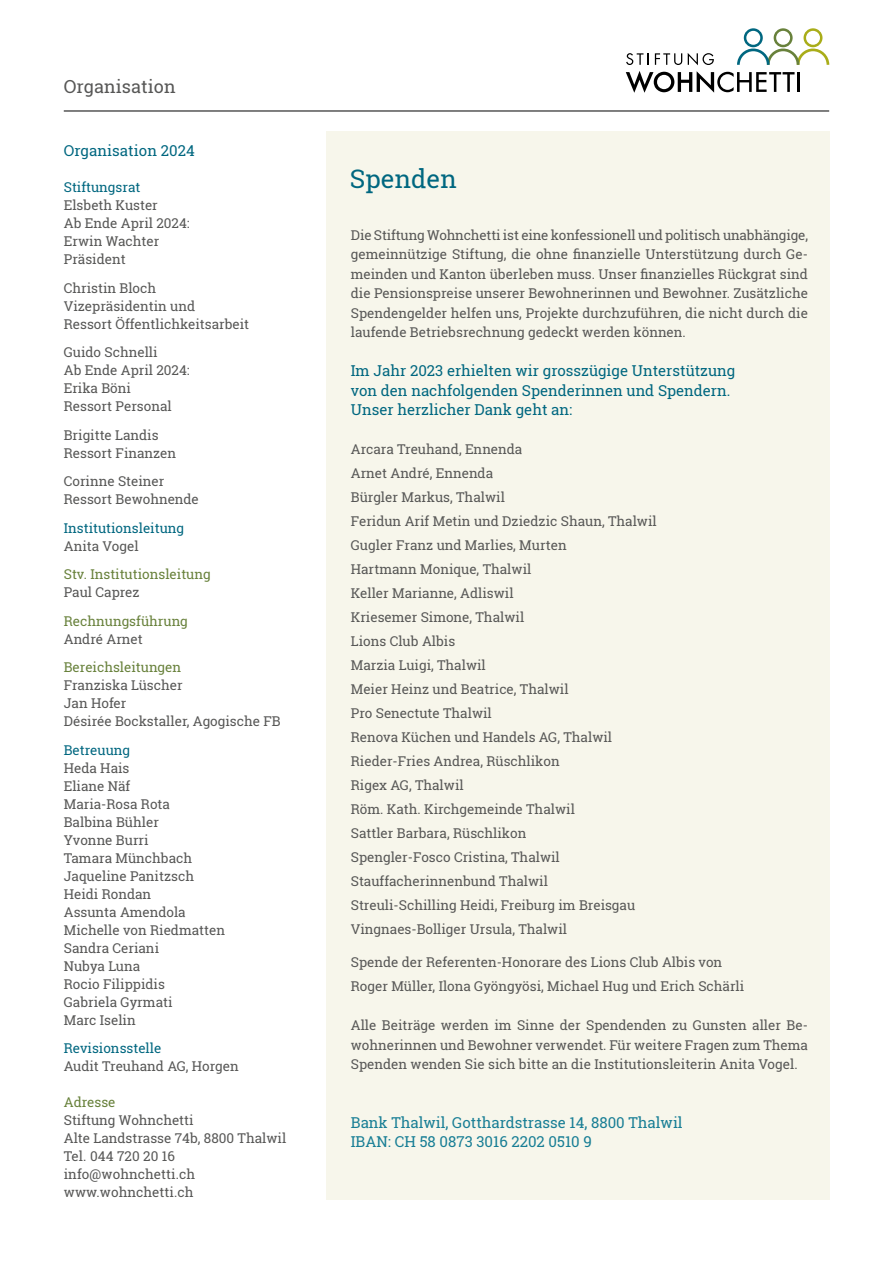
<style>
.page{position:relative;width:893px;height:1263px;background:#fff}
.page>*{position:absolute;margin:0;border:0;box-sizing:border-box;transform-origin:0 0}
.t1{font:25.5px "Roboto Slab";letter-spacing:.005em;color:#006780}
.t2{font:18px "Roboto Slab";letter-spacing:.005em;color:#575756}
.t3{font:15px/19.5px "Roboto Slab";color:#006780}
.t4{font:15px/19.5px "Roboto Slab";color:#187e95}
.t5{font:13.5px/18px "Roboto Slab";color:#575756}
.t6{font:13.5px "Roboto Slab";color:#68813b}
.t7{font:13.5px "Roboto Slab";color:#006780}
</style>
<div class="page">
<div style="left:326px;top:131px;width:503px;height:1068px;background:#f7f6eb"></div>
<hr style="left:64px;top:111px;width:765px;height:1px;background:#000">
<svg style="left:626px;top:53px;width:23px;height:12px"></svg>
<svg style="left:655px;top:53px;width:27px;height:12px"></svg>
<svg style="left:688px;top:53px;width:26px;height:12px"></svg>
<svg style="left:626px;top:71px;width:168px;height:22px"></svg>
<hr style="left:797px;top:72px;width:2px;height:20px;background:#000">
<svg style="left:737px;top:28px;width:92px;height:37px"></svg>
<h2 class="t2" style="left:64px;top:75px;width:113px">Organisation</h2>
<p class="t3" style="left:64px;top:141px;width:133px">Organisation 2024</p>
<p class="t7" style="left:64px;top:178px;width:78px">Stiftungsrat</p>
<p class="t5" style="left:64px;top:196px;width:127px">Elsbeth Kuster<br>Ab Ende April 2024:<br>Erwin Wachter<br>Präsident</p>
<p class="t5" style="left:64px;top:279px;width:187px">Christin Bloch<br>Vizepräsidentin und<br>Ressort Öffentlichkeitsarbeit</p>
<p class="t5" style="left:64px;top:343px;width:127px">Guido Schnelli<br>Ab Ende April 2024:<br>Erika Böni<br>Ressort Personal</p>
<p class="t5" style="left:64px;top:426px;width:114px">Brigitte Landis<br>Ressort Finanzen</p>
<p class="t5" style="left:64px;top:472px;width:137px">Corinne Steiner<br>Ressort Bewohnende</p>
<p class="t7" style="left:64px;top:519px;width:122px">Institutionsleitung</p>
<p class="t5" style="left:64px;top:537px;width:76px">Anita Vogel</p>
<p class="t6" style="left:64px;top:565px;width:148px">Stv. Institutionsleitung</p>
<p class="t5" style="left:64px;top:583px;width:77px">Paul Caprez</p>
<p class="t6" style="left:64px;top:612px;width:126px">Rechnungsführung</p>
<p class="t5" style="left:64px;top:630px;width:80px">André Arnet</p>
<p class="t6" style="left:64px;top:658px;width:119px">Bereichsleitungen</p>
<p class="t5" style="left:64px;top:676px;width:218px">Franziska Lüscher<br>Jan Hofer<br>Désirée Bockstaller, Agogische FB</p>
<p class="t7" style="left:64px;top:741px;width:68px">Betreuung</p>
<p class="t5" style="left:64px;top:759px;width:163px">Heda Hais<br>Eliane Näf<br>Maria-Rosa Rota<br>Balbina Bühler<br>Yvonne Burri<br>Tamara Münchbach<br>Jaqueline Panitzsch<br>Heidi Rondan<br>Assunta Amendola<br>Michelle von Riedmatten<br>Sandra Ceriani<br>Nubya Luna<br>Rocio Filippidis<br>Gabriela Gyrmati<br>Marc Iselin</p>
<p class="t7" style="left:64px;top:1039px;width:99px">Revisionsstelle</p>
<p class="t5" style="left:64px;top:1057px;width:177px">Audit Treuhand AG, Horgen</p>
<p class="t6" style="left:64px;top:1093px;width:53px">Adresse</p>
<p class="t5" style="left:64px;top:1111px;width:224px">Stiftung Wohnchetti<br>Alte Landstrasse 74b, 8800 Thalwil<br>Tel. 044 720 20 16 info@wohnchetti.ch www.wohnchetti.ch</p>
<h1 class="t1" style="left:350px;top:161px;width:109px">Spenden</h1>
<p class="t5" style="left:351px;top:225px;width:459px;line-height:19.5px;text-align:justify">Die Stiftung Wohnchetti ist eine konfessionell und politisch unabhängige, gemeinnützige Stiftung, die ohne finanzielle Unterstützung durch Ge&shy;meinden und Kanton überleben muss. Unser finanzielles Rückgrat sind die Pensionspreise unserer Bewohnerinnen und Bewohner. Zusätzliche Spendengelder helfen uns, Projekte durchzuführen, die nicht durch die laufende Betriebsrechnung gedeckt werden können.</p>
<p class="t3" style="left:351px;top:361px;width:386px">Im Jahr 2023 erhielten wir grosszügige Unterstützung von den nachfolgenden Spenderinnen und Spendern.<br>Unser herzlicher Dank geht an:</p>
<p class="t5" style="left:351px;top:437px;width:308px;line-height:24px">Arcara Treuhand, Ennenda<br>Arnet André, Ennenda<br>Bürgler Markus, Thalwil<br>Feridun Arif Metin und Dziedzic Shaun, Thalwil<br>Gugler Franz und Marlies, Murten<br>Hartmann Monique, Thalwil<br>Keller Marianne, Adliswil<br>Kriesemer Simone, Thalwil<br>Lions Club Albis<br>Marzia Luigi, Thalwil<br>Meier Heinz und Beatrice, Thalwil<br>Pro Senectute Thalwil<br>Renova Küchen und Handels AG, Thalwil<br>Rieder-Fries Andrea, Rüschlikon<br>Rigex AG, Thalwil<br>Röm. Kath. Kirchgemeinde Thalwil<br>Sattler Barbara, Rüschlikon<br>Spengler-Fosco Cristina, Thalwil<br>Stauffacherinnenbund Thalwil<br>Streuli-Schilling Heidi, Freiburg im Breisgau<br>Vingnaes-Bolliger Ursula, Thalwil</p>
<p class="t5" style="left:351px;top:950px;width:395px;line-height:24px">Spende der Referenten-Honorare des Lions Club Albis von<br>Roger Müller, Ilona Gyöngyösi, Michael Hug und Erich Schärli</p>
<p class="t5" style="left:351px;top:1015px;width:459px;line-height:19.5px;text-align:justify">Alle Beiträge werden im Sinne der Spendenden zu Gunsten aller Be&shy;wohnerinnen und Bewohner verwendet. Für weitere Fragen zum Thema Spenden wenden Sie sich bitte an die Institutionsleiterin Anita Vogel.</p>
<p class="t4" style="left:351px;top:1112px;width:333px">Bank Thalwil, Gotthardstrasse 14, 8800 Thalwil<br>IBAN: CH 58 0873 3016 2202 0510 9</p>
</div>
